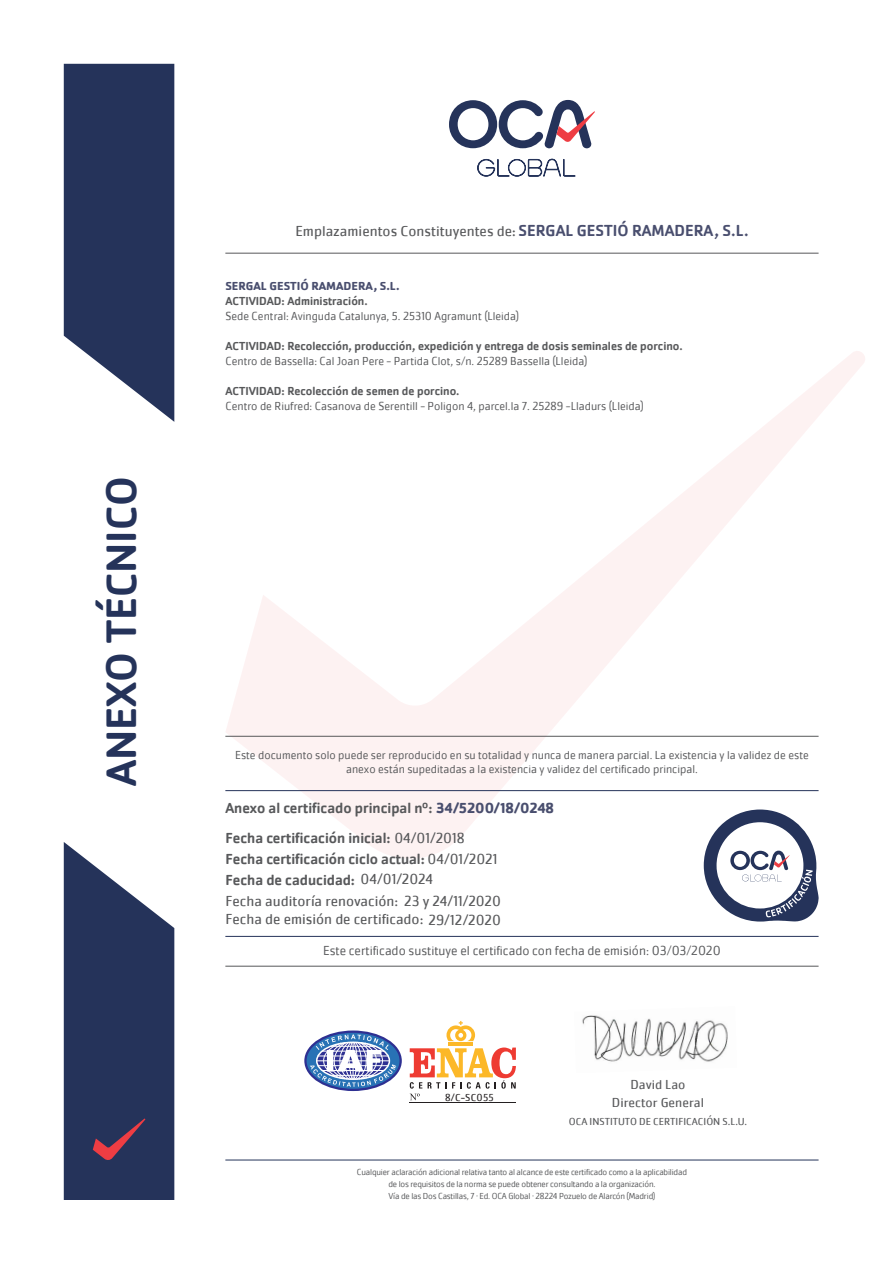
<style>
.page{position:relative;width:893px;height:1263px;background:#fff}
.page>*{position:absolute;margin:0;border:0;box-sizing:border-box;transform-origin:0 0}
.t1{font:500 43.95px "Cachet Pro";color:#25335a}
.t2{font:500 15px "Cachet Pro";color:#57585a}
.t3{font:15px "Cachet Pro";color:#57585a}
.t4{font:300 13.5px "Cachet Pro";color:#57585a}
.t5{font:13.5px "Cachet Pro";color:#57585a}
.t6{font:300 12px/14.4px "Cachet Pro";color:#57585a;text-align:center}
.t7{font:500 12px "Cachet Pro";color:#57585a}
.t8{font:700 12px "Cachet Pro";color:#494e6e}
.t9{font:10.5px "Cachet Pro";color:#57585a}
.t10{font:10.5px "Cachet Pro";letter-spacing:.025em;color:#231f20}
.t11{font:300 9px "Cachet Pro";letter-spacing:-.02em;color:#57585a}
.s1{font-size:13.5px}
.s2{font-weight:500;font-size:16.5px;color:#494e6e}
.s3{font-weight:700;color:#494e6e}
.s4{font-weight:400}
</style>
<div class="page">
<svg style="left:225px;top:351px;width:640px;height:507px"></svg>
<svg style="left:64px;top:64px;width:110px;height:358px;background:#3f4b6d"></svg>
<svg style="left:449px;top:100px;width:146px;height:48px"></svg>
<svg style="left:477px;top:159px;width:99px;height:18px"></svg>
<svg style="left:64px;top:842px;width:110px;height:358px;background:#414b6d"></svg>
<hr style="left:225px;top:1160px;width:594px;height:1px;background:#25335a">
<hr style="left:225px;top:253px;width:594px;height:1px;background:#57585a">
<hr style="left:225px;top:790px;width:594px;height:1px;background:#25335a">
<svg style="left:704px;top:809px;width:115px;height:112px"></svg>
<hr style="left:225px;top:736px;width:594px;height:1px;background:#57585a">
<hr style="left:449px;top:1042px;width:24px;height:4px;background:#fcb828">
<svg style="left:446px;top:1021px;width:29px;height:20px"></svg>
<hr style="left:410px;top:1102px;width:106px;height:1px;background:#231f20">
<svg style="left:410px;top:1047px;width:106px;height:53px"></svg>
<svg style="left:305px;top:1032px;width:96px;height:58px"></svg>
<div style="left:304px;top:1030px;width:98px;height:61px;border:2px solid #2e3092;border-radius:50%"></div>
<svg style="left:310px;top:1034px;width:86px;height:53px"></svg>
<img style="left:582px;top:1015px;width:146px;height:47px">
<hr style="left:225px;top:936px;width:594px;height:1px;background:#25335a">
<hr style="left:225px;top:966px;width:594px;height:1px;background:#57585a">
<p class="t1" style="left:96px;top:786px;width:311px;rotate:-90deg">ANEXO TÉCNICO</p>
<p class="t3" style="left:295px;top:222px;width:455px">Emplazamientos Constituyentes de<span class="s1">:</span> <span class="s2">SERGAL GESTIÓ RAMADERA, S.L.</span></p>
<p class="t8" style="left:225px;top:278px;width:176px">SERGAL GESTIÓ RAMADERA, S.L.</p>
<p class="t7" style="left:225px;top:294px;width:144px">ACTIVIDAD: Administración.</p>
<p class="t6" style="left:225px;top:309px;width:295px">Sede Central: Avinguda Catalunya, 5. 25310 Agramunt (Lleida)</p>
<p class="t7" style="left:225px;top:339px;width:459px">ACTIVIDAD: Recolección, producción, expedición y entrega de dosis seminales de porcino.</p>
<p class="t6" style="left:225px;top:354px;width:363px">Centro de Bassella: Cal Joan Pere - Partida Clot, s/n. 25289 Bassella (Lleida)</p>
<p class="t7" style="left:225px;top:384px;width:236px">ACTIVIDAD: Recolección de semen de porcino.</p>
<p class="t6" style="left:225px;top:399px;width:420px">Centro de Riufred: Casanova de Serentill - Poligon 4, parcel.la 7. 25289 -Lladurs (Lleida)</p>
<p class="t6" style="left:235px;top:747px;width:575px">Este documento solo puede ser reproducido en su totalidad y nunca de manera parcial. La existencia y la validez de este anexo están supeditadas a la existencia y validez del certificado principal.</p>
<p class="t2" style="left:225px;top:799px;width:330px">Anexo al certificado principal nº: <span class="s3">34/5200/18/0248</span></p>
<p class="t2" style="left:225px;top:829px;width:241px">Fecha certificación inicial: <span class="s4">04/01/2018</span></p>
<p class="t2" style="left:225px;top:850px;width:274px">Fecha certificación ciclo actual: <span class="s4">04/01/2021</span></p>
<p class="t2" style="left:225px;top:871px;width:209px">Fecha de caducidad: <span class="s4">04/01/2024</span></p>
<p class="t3" style="left:225px;top:892px;width:277px">Fecha auditoría renovación: 23 y 24/11/2020</p>
<p class="t3" style="left:225px;top:910px;width:277px">Fecha de emisión de certificado: 29/12/2020</p>
<p class="t4" style="left:323px;top:943px;width:399px">Este certificado sustituye el certificado con fecha de emisión: 03/03/2020</p>
<p class="t10" style="left:445px;top:1091px;width:50px">8/C-SC055</p>
<p class="t5" style="left:630px;top:1076px;width:56px">David Lao</p>
<p class="t9" style="left:569px;top:1115px;width:180px">OCA INSTITUTO DE CERTIFICACIÓN S.L.U.</p>
<p class="t5" style="left:612px;top:1094px;width:93px">Director General</p>
<p class="t11" style="left:357px;top:1166px;width:332px">Cualquier aclaración adicional relativa tanto al alcance de este certificado como a la aplicabilidad</p>
<p class="t11" style="left:388px;top:1178px;width:269px">de los requisitos de la norma se puede obtener consultando a la organización.</p>
<p class="t11" style="left:388px;top:1190px;width:268px">Vía de las Dos Castillas, 7 · Ed. OCA Global · 28224 Pozuelo de Alarcón (Madrid)</p>
</div>
